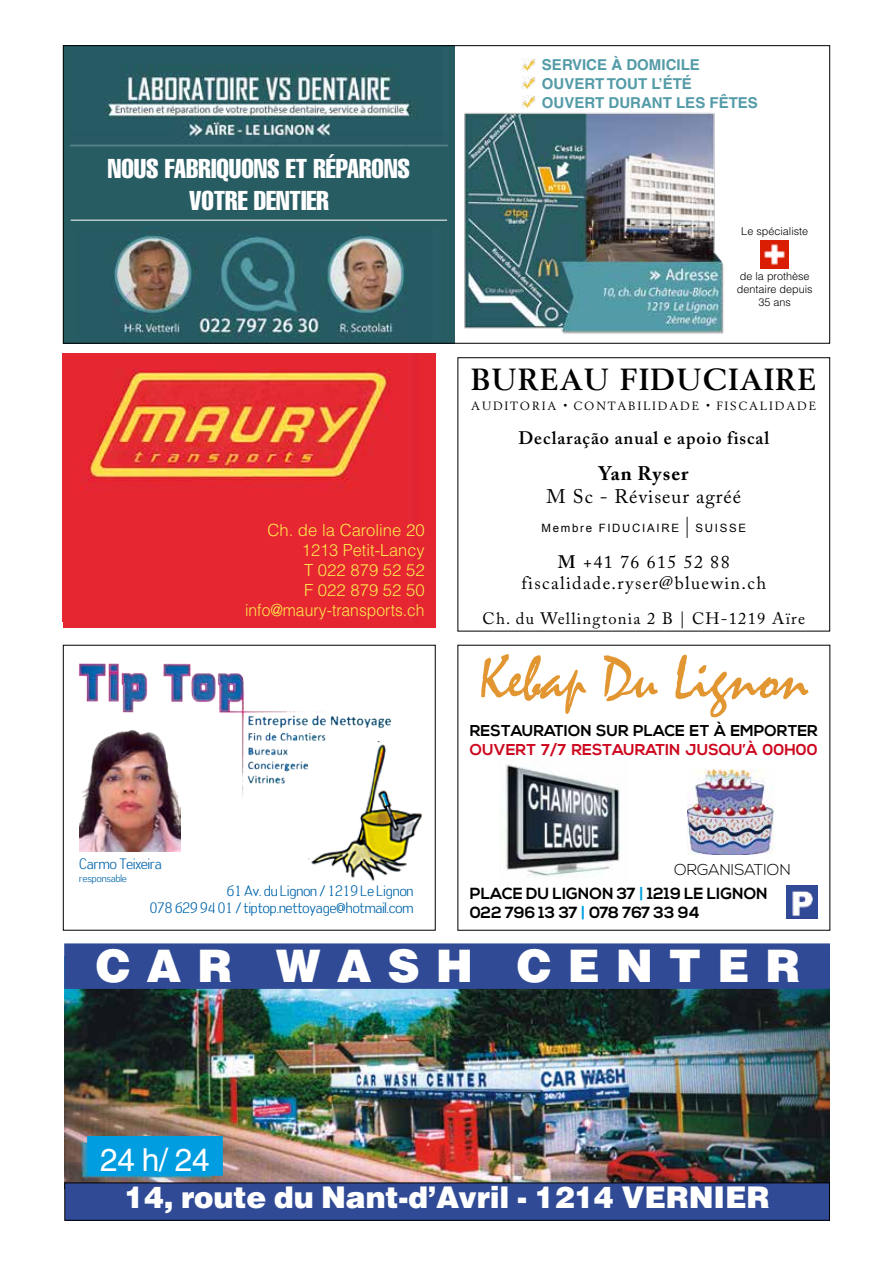
<style>
.page{position:relative;width:893px;height:1263px;background:#fff}
.page>*{position:absolute;margin:0;border:0;box-sizing:border-box;transform-origin:0 0}
.t1{font:62.85px "Mistral";color:#e29631}
.t2{font:900 44.85px "Helvetica";letter-spacing:.355em;color:#fff}
.t3{font:31.65px "Helvetica";color:#fff}
.t4{font:700 30.3px "Berling";letter-spacing:.05em;color:#000}
.t5{font:900 29.85px "Helvetica";letter-spacing:-.005em;color:#fff}
.t6{font:extra-condensed 26.85px/32.1px "Helvetica";color:#fff;text-align:center}
.t7{font:19.65px "Adobe Caslon Pro";letter-spacing:.05em;color:#000}
.t8{font:700 19.65px "Adobe Caslon Pro";letter-spacing:.05em;color:#000}
.t9{font:18px/21.6px "Adobe Caslon Pro";letter-spacing:.075em;color:#000;text-align:center}
.t10{font:600 18px "Adobe Caslon Pro";letter-spacing:.05em;color:#000}
.t11{font:300 16.65px/20px "Helvetica";color:#fde84d;text-align:right}
.t12{font:16.5px "Adobe Caslon Pro";letter-spacing:.075em;color:#000}
.t13{font:700 16.05px/19.4px "Nexa";color:#000}
.t14{font:700 15.75px "Nexa";color:#cd071e}
.t15{font:700 15.75px "Nexa";color:#000}
.t16{font:300 15.75px "Nexa";color:#000}
.t17{font:700 15px/19px "Helvetica";color:#539ba7}
.t18{font:14.4px/17.2px "Tin Birdhouse";color:#0065ab;text-align:right;scale:.9 1}
.t19{font:11.85px "Berling";letter-spacing:.15em;color:#000}
.t20{font:11.4px "Arial";letter-spacing:.15em;color:#000}
.t21{font:300 10.8px/13px "Helvetica";color:#000;text-align:center}
.t22{font:10.05px "Tin Birdhouse";color:#0065ab;scale:.9 1}
.s1{font-size:7.8px}
.s2{font-family:"Arial Narrow";font-size:22.5px}
.s3{font-weight:600}
.s4{color:#009ee0}
</style>
<div class="page">
<img style="left:309px;top:810px;width:113px;height:71px">
<img style="left:79px;top:811px;width:102px;height:40px">
<img style="left:78px;top:663px;width:320px;height:148px">
<img style="left:64px;top:989px;width:766px;height:193px">
<div style="left:64px;top:943px;width:766px;height:46px;background:#304a96;border:1px solid #304a96"></div>
<div style="left:65px;top:1183px;width:764px;height:37px;background:#304a96"></div>
<div style="left:64px;top:1182px;width:766px;height:39px;border:1px solid #000"></div>
<div style="left:87px;top:1136px;width:136px;height:39px;background:#009ee0"></div>
<div style="left:63px;top:46px;width:392px;height:298px;background:#285c63"></div>
<img style="left:71px;top:65px;width:376px;height:82px">
<img style="left:112px;top:227px;width:294px;height:111px">
<img style="left:464px;top:112px;width:260px;height:222px">
<hr style="left:71px;top:220px;width:376px;height:1px;background:#fff">
<img style="left:761px;top:240px;width:28px;height:28px">
<img style="left:521px;top:58px;width:14px;height:13px">
<img style="left:521px;top:76px;width:14px;height:13px">
<img style="left:521px;top:96px;width:14px;height:12px">
<div style="left:63px;top:354px;width:373px;height:274px;background:#e42631"></div>
<img style="left:80px;top:368px;width:311px;height:121px">
<div style="left:457px;top:357px;width:373px;height:274px;border:1px solid #000"></div>
<img style="left:506px;top:764px;width:114px;height:113px">
<img style="left:786px;top:886px;width:32px;height:32px">
<img style="left:688px;top:769px;width:86px;height:85px">
<h3 class="t6" style="left:108px;top:152px;width:303px">NOUS FABRIQUONS ET RÉPARONS<br>VOTRE DENTIER</h3>
<p class="t11" style="left:245px;top:519px;width:181px">Ch. de la Caroline 20<br>1213 Petit-Lancy<br>T 022 879 52 52<br>F 022 879 52 50 info@maury-transports.ch</p>
<p class="t18" style="left:79px;top:856px;width:93px">Carmo Teixeira</p>
<p class="t22" style="left:79px;top:872px;width:54px">responsable</p>
<p class="t18" style="left:150px;top:882px;width:295px">61 Av. du Lignon / 1219 Le Lignon<br>078 629 94 01 / tiptop.nettoyage@hotmail.com</p>
<p class="t17" style="left:542px;top:55px;width:218px">SERVICE À DOMICILE<br>OUVERT TOUT L’ÉTÉ<br>OUVERT DURANT LES FÊTES</p>
<p class="t21" style="left:741px;top:224px;width:68px">Le spécialiste</p>
<p class="t21" style="left:737px;top:269px;width:77px">de la prothèse dentaire depuis<br>35 ans</p>
<h3 class="t4" style="left:471px;top:361px;width:346px">BUREAU FIDUCIAIRE</h3>
<p class="t19" style="left:471px;top:398px;width:346px">AUDITORIA <span class="s1">•</span> CONTABILIDADE <span class="s1">•</span> FISCALIDADE</p>
<p class="t10" style="left:518px;top:427px;width:252px">Declaração anual e apoio fiscal</p>
<h3 class="t8" style="left:599px;top:461px;width:91px">Yan Ryser</h3>
<h3 class="t7" style="left:547px;top:485px;width:196px">M Sc - Réviseur agréé</h3>
<p class="t20" style="left:541px;top:521px;width:206px">Membre FIDUCIAIRE <span class="s2">|</span> SUISSE</p>
<p class="t9" style="left:522px;top:550px;width:246px"><span class="s3">M</span> +41 76 615 52 88 fiscalidade.ryser@bluewin.ch</p>
<p class="t12" style="left:483px;top:608px;width:324px">Ch. du Wellingtonia 2 B | CH-1219 Aïre</p>
<h1 class="t1" style="left:479px;top:641px;width:331px">Kebap Du Lignon</h1>
<p class="t15" style="left:470px;top:722px;width:349px">RESTAURATION SUR PLACE ET À EMPORTER</p>
<p class="t14" style="left:470px;top:740px;width:349px">OUVERT 7/7 RESTAURATIN JUSQU’À 00H00</p>
<p class="t16" style="left:674px;top:860px;width:118px">ORGANISATION</p>
<p class="t13" style="left:470px;top:884px;width:299px">PLACE DU LIGNON 37 <span class="s4">|</span> 1219 LE LIGNON<br>022 796 13 37 <span class="s4">|</span> 078 767 33 94</p>
<h2 class="t2" style="left:96px;top:937px;width:706px">CAR WASH CENTER</h2>
<h3 class="t3" style="left:100px;top:1142px;width:111px">24 h/ 24</h3>
<h3 class="t5" style="left:124px;top:1177px;width:647px">14, route du Nant-d’Avril - 1214 VERNIER</h3>
</div>
